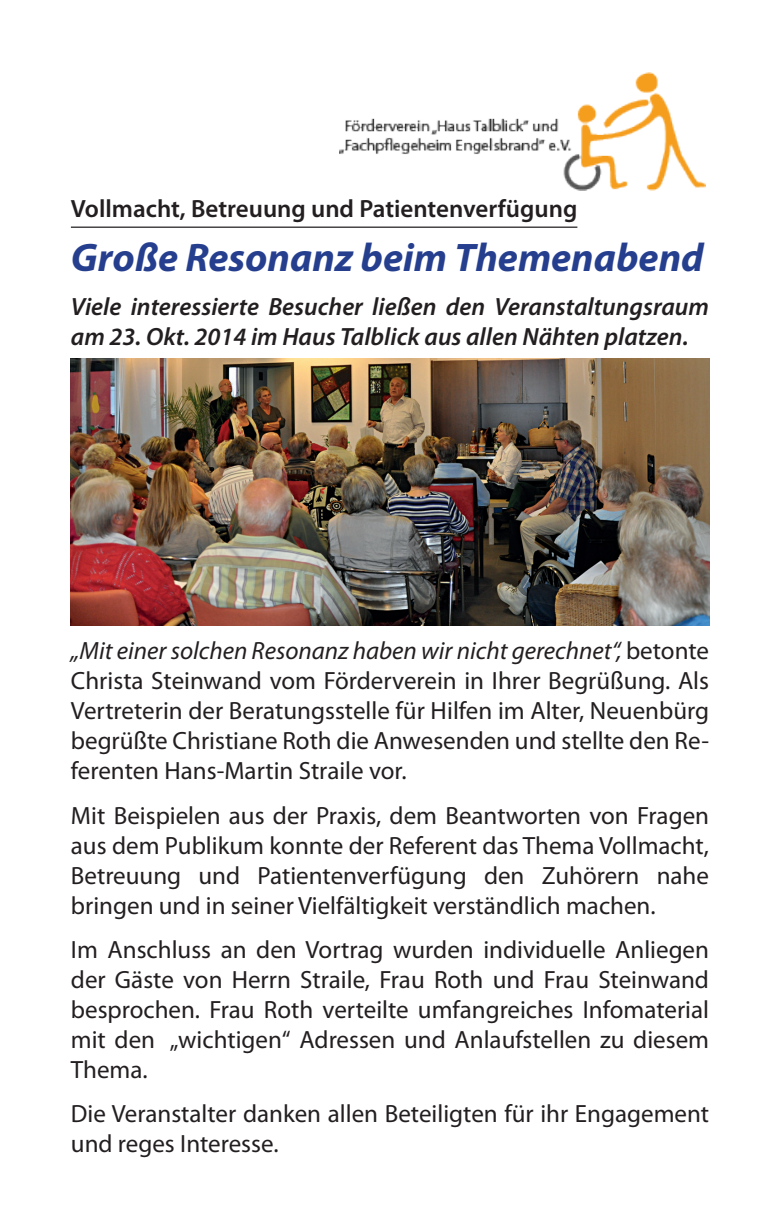
<style>
.page{position:relative;width:780px;height:1219px;background:#fff}
.page>*{position:absolute;margin:0;border:0;box-sizing:border-box;transform-origin:0 0}
.t1{font:italic 700 40px "Myriad Pro";color:#253f8e}
.t2{font:25px/30px "Myriad Pro";color:#231f20;text-align:justify}
.t3{font:italic 600 25px/30px "Myriad Pro";color:#231f20}
.t4{font:600 25px "Myriad Pro";color:#231f20}
.s1{font-style:italic}
</style>
<div class="page">
<img style="left:339px;top:73px;width:366px;height:118px">
<img style="left:71px;top:359px;width:638px;height:266px">
<hr style="left:71px;top:227px;width:506px;height:1px;background:#231f20">
<p class="t4" style="left:71px;top:193px;width:508px">Vollmacht, Betreuung und Patientenverfügung</p>
<h1 class="t1" style="left:71px;top:231px;width:634px">Große Resonanz beim Themenabend</h1>
<p class="t3" style="left:71px;top:291px;width:639px">Viele interessierte Besucher ließen den Veranstaltungsraum am 23. Okt. 2014 im Haus Talblick aus allen Nähten platzen.</p>
<p class="t2" style="left:71px;top:636px;width:639px"><span class="s1">„Mit einer solchen Resonanz haben wir nicht gerechnet“,</span> betonte Christa Steinwand vom Förderverein in Ihrer Begrüßung. Als Vertreterin der Beratungsstelle für Hilfen im Alter, Neuenbürg begrüßte Christiane Roth die Anwesenden und stellte den Re&shy;ferenten Hans-Martin Straile vor.</p>
<p class="t2" style="left:71px;top:800px;width:639px">Mit Beispielen aus der Praxis, dem Beantworten von Fragen aus dem Publikum konnte der Referent das Thema Vollmacht, Betreuung und Patientenverfügung den Zuhörern nahe bringen und in seiner Vielfältigkeit verständlich machen.</p>
<p class="t2" style="left:71px;top:934px;width:639px">Im Anschluss an den Vortrag wurden individuelle Anliegen der Gäste von Herrn Straile, Frau Roth und Frau Steinwand besprochen. Frau Roth verteilte umfangreiches Infomaterial mit den „wichtigen“ Adressen und Anlaufstellen zu diesem Thema.</p>
<p class="t2" style="left:71px;top:1098px;width:639px">Die Veranstalter danken allen Beteiligten für ihr Engagement und reges Interesse.</p>
</div>
